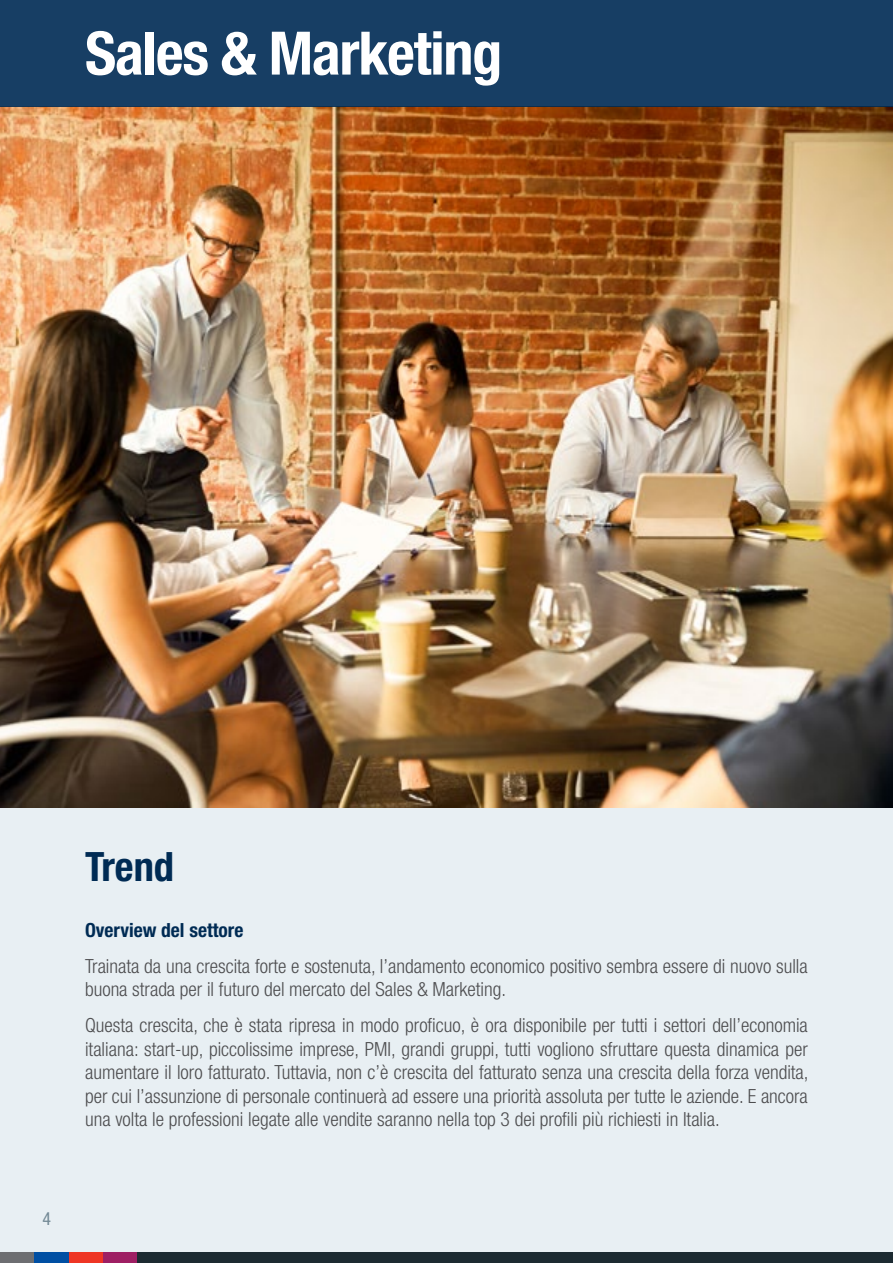
<style>
.page{position:relative;width:893px;height:1263px;background:#e8eff3}
.page>*{position:absolute;margin:0;border:0;box-sizing:border-box;transform-origin:0 0}
.t1{font:700 condensed 60px "Helvetica Neue LT Std";letter-spacing:-.02em;color:#fff}
.t2{font:700 condensed 40.5px "Helvetica Neue LT Std";color:#002b54}
.t3{font:300 condensed 19.5px/23.4px "Helvetica Neue LT Std";color:#4d4d4f}
.t4{font:700 condensed 19.5px "Helvetica Neue LT Std";color:#002b54}
.t5{font:condensed 18px "Helvetica Neue LT Std";color:#748a96}
</style>
<div class="page">
<div style="left:0;top:1252px;width:893px;height:11px;background:#1c2a31"></div>
<div style="left:102px;top:1252px;width:34px;height:11px;background:#9e1f63"></div>
<div style="left:68px;top:1252px;width:34px;height:11px;background:#ee3524"></div>
<div style="left:0;top:1252px;width:34px;height:11px;background:#6d6e71"></div>
<div style="left:34px;top:1252px;width:34px;height:11px;background:#004fa3"></div>
<img style="left:0;top:106px;width:893px;height:702px">
<div style="left:0;top:0;width:893px;height:106px;background:#173e64"></div>
<h1 class="t1" style="left:85px;top:17px;width:419px">Sales &amp; Marketing</h1>
<p class="t5" style="left:43px;top:1208px;width:10px">4</p>
<h2 class="t2" style="left:85px;top:841px;width:91px">Trend</h2>
<p class="t4" style="left:85px;top:918px;width:160px">Overview del settore</p>
<p class="t3" style="left:85px;top:954px;width:724px">Trainata da una crescita forte e sostenuta, l’andamento economico positivo sembra essere di nuovo sulla buona strada per il futuro del mercato del Sales &amp; Marketing.</p>
<p class="t3" style="left:85px;top:1014px;width:725px;text-align:justify">Questa crescita, che è stata ripresa in modo proficuo, è ora disponibile per tutti i settori dell’economia italiana: start-up, piccolissime imprese, PMI, grandi gruppi, tutti vogliono sfruttare questa dinamica per aumentare il loro fatturato. Tuttavia, non c’è crescita del fatturato senza una crescita della forza vendita, per cui l’assunzione di personale continuerà ad essere una priorità assoluta per tutte le aziende. E ancora una volta le professioni legate alle vendite saranno nella top 3 dei profili più richiesti in Italia.</p>
</div>
